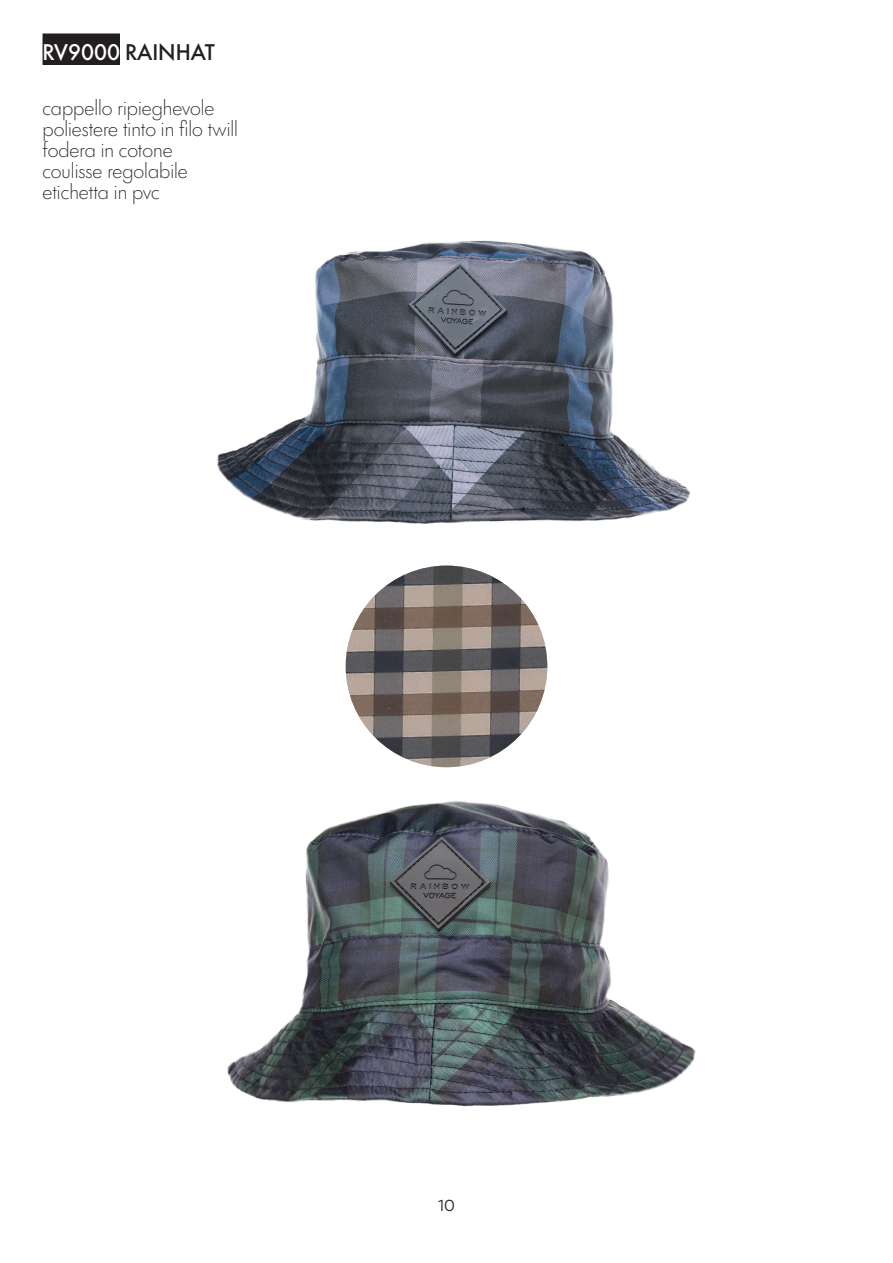
<style>
.page{position:relative;width:893px;height:1263px;background:#fff}
.page>*{position:absolute;margin:0;border:0;box-sizing:border-box;transform-origin:0 0}
.t1{font:500 21px "Futura Now Headline";color:#231f20}
.t2{font:300 19.5px "Futura Now Headline";color:#231f20}
.t3{font:15.9px "Trenda";color:#231f20}
.s1{color:#fff}
</style>
<div class="page">
<img style="left:217px;top:240px;width:479px;height:867px">
<div style="left:43px;top:33px;width:77px;height:32px;background:#231f20"></div>
<img style="left:346px;top:566px;width:201px;height:201px;border-radius:101px">
<p class="t1" style="left:43px;top:34px;width:174px"><span class="s1">RV9000</span> RAINHAT</p>
<p class="t2" style="left:43px;top:92px;width:173px">cappello ripieghevole</p>
<p class="t2" style="left:43px;top:113px;width:197px">poliestere tinto in filo twill</p>
<p class="t2" style="left:43px;top:134px;width:132px">fodera in cotone</p>
<p class="t2" style="left:43px;top:155px;width:147px">coulisse regolabile</p>
<p class="t2" style="left:43px;top:176px;width:119px">etichetta in pvc</p>
<p class="t3" style="left:438px;top:1196px;width:18px">10</p>
</div>
